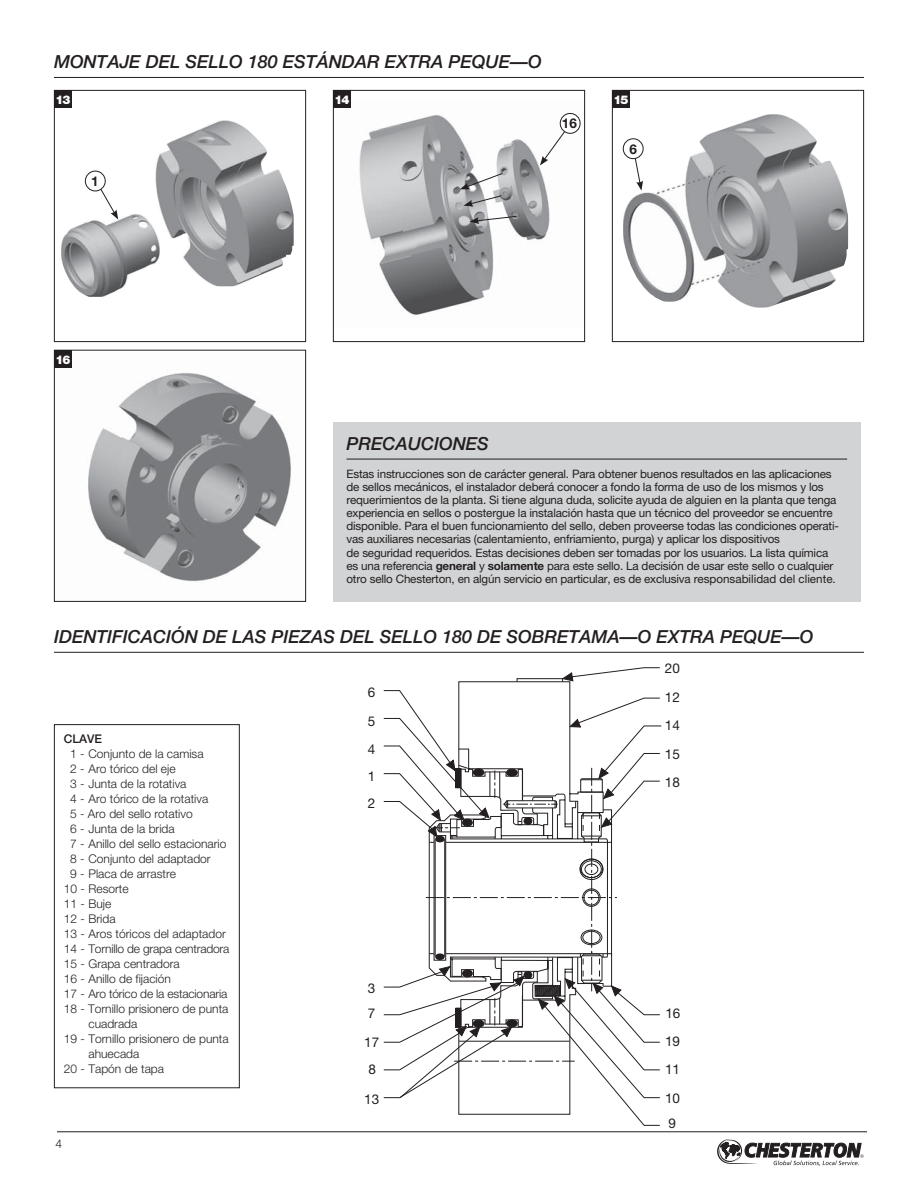
<style>
.page{position:relative;width:918px;height:1188px;background:#fff}
.page>*{position:absolute;margin:0;border:0;box-sizing:border-box;transform-origin:0 0}
.t1{font:italic 500 18px "Helvetica Neue";color:#231f20}
.t2{font:13.5px/28.5px "Helvetica Neue";color:#231f20;text-align:justify}
.t3{font:700 13.5px "Helvetica Neue CE";color:#231f20}
.t4{font:300 12px "Helvetica Neue";color:#231f20}
.t5{font:900 12px "Helvetica Neue CE";letter-spacing:-.085em;color:#fff}
.t6{font:500 12px "Helvetica Neue";color:#231f20}
.t7{font:11.7px/13px "Helvetica Neue";letter-spacing:-.015em;color:#231f20}
.s1{font-family:"Helvetica Neue CE";font-weight:700}
</style>
<div class="page">
<svg style="left:717px;top:1139px;width:147px;height:27px"></svg>
<hr style="left:57px;top:1131px;width:810px;height:1px;background:#231f20">
<hr style="left:54px;top:652px;width:810px;height:1px;background:#231f20">
<img style="left:61px;top:120px;width:233px;height:177px">
<div style="left:54px;top:90px;width:252px;height:252px;border:1px solid #231f20"></div>
<div style="left:54px;top:90px;width:18px;height:18px;background:#231f20"></div>
<img style="left:88px;top:373px;width:203px;height:209px">
<div style="left:54px;top:350px;width:252px;height:252px;border:1px solid #231f20"></div>
<div style="left:54px;top:350px;width:18px;height:18px;background:#231f20"></div>
<hr style="left:54px;top:77px;width:810px;height:1px;background:#231f20">
<div style="left:54px;top:724px;width:186px;height:364px;border:1px solid #231f20"></div>
<svg style="left:383px;top:667px;width:279px;height:459px"></svg>
<img style="left:623px;top:114px;width:225px;height:194px">
<div style="left:612px;top:90px;width:252px;height:252px;border:1px solid #231f20"></div>
<div style="left:612px;top:90px;width:18px;height:18px;background:#231f20"></div>
<svg style="left:633px;top:154px;width:10px;height:37px"></svg>
<div style="left:623px;top:139px;width:20px;height:20px;background:#fff;border-radius:50%"></div>
<div style="left:623px;top:138px;width:21px;height:21px;border:1px solid #231f20;border-radius:50%"></div>
<svg style="left:95px;top:180px;width:23px;height:40px"></svg>
<div style="left:85px;top:171px;width:20px;height:20px;background:#fff;border-radius:50%"></div>
<div style="left:85px;top:171px;width:21px;height:20px;border:1px solid #231f20;border-radius:50%"></div>
<img style="left:359px;top:112px;width:222px;height:203px">
<div style="left:333px;top:90px;width:252px;height:252px;border:1px solid #231f20"></div>
<div style="left:333px;top:90px;width:18px;height:18px;background:#231f20"></div>
<svg style="left:540px;top:123px;width:31px;height:42px"></svg>
<div style="left:560px;top:113px;width:20px;height:20px;background:#fff;border-radius:50%"></div>
<div style="left:560px;top:113px;width:20px;height:21px;border:1px solid #231f20;border-radius:50%"></div>
<svg style="left:464px;top:195px;width:38px;height:12px"></svg>
<svg style="left:470px;top:216px;width:47px;height:8px"></svg>
<svg style="left:460px;top:172px;width:43px;height:17px"></svg>
<div style="left:333px;top:422px;width:528px;height:180px;background:#d1d3d4"></div>
<hr style="left:346px;top:459px;width:501px;height:1px;background:#231f20">
<h1 class="t1" style="left:54px;top:55px;width:489px">MONTAJE DEL SELLO 180 ESTÁNDAR EXTRA PEQUE—O</h1>
<p class="t5" style="left:56px;top:92px;width:17px">13</p>
<p class="t3" style="left:91px;top:174px;width:9px">1</p>
<p class="t5" style="left:335px;top:92px;width:17px">14</p>
<p class="t3" style="left:562px;top:116px;width:17px">16</p>
<p class="t5" style="left:614px;top:92px;width:17px">15</p>
<p class="t3" style="left:629px;top:141px;width:9px">6</p>
<p class="t5" style="left:56px;top:352px;width:17px">16</p>
<h1 class="t1" style="left:346px;top:437px;width:144px">PRECAUCIONES</h1>
<p class="t7" style="left:346px;top:468px;width:494px">Estas instrucciones son de carácter general. Para obtener buenos resultados en las aplicaciones de sellos mecánicos, el instalador deberá conocer a fondo la forma de uso de los mismos y los requerimientos de la planta. Si tiene alguna duda, solicite ayuda de alguien en la planta que tenga experiencia en sellos o postergue la instalación hasta que un técnico del proveedor se encuentre disponible. Para el buen funcionamiento del sello, deben proveerse todas las condiciones operati&shy;vas auxiliares necesarias (calentamiento, enfriamiento, purga) y aplicar los dispositivos<br>de seguridad requeridos. Estas decisiones deben ser tomadas por los usuarios. La lista química es una referencia <span class="s1">general</span> y <span class="s1">solamente</span> para este sello. La decisión de usar este sello o cualquier otro sello Chesterton, en algún servicio en particular, es de exclusiva responsabilidad del cliente.</p>
<h1 class="t1" style="left:54px;top:630px;width:761px">IDENTIFICACIÓN DE LAS PIEZAS DEL SELLO 180 DE SOBRETAMA—O EXTRA PEQUE—O</h1>
<p class="t6" style="left:64px;top:735px;width:40px">CLAVE</p>
<p class="t4" style="left:70px;top:750px;width:135px">1 - Conjunto de la camisa</p>
<p class="t4" style="left:70px;top:765px;width:107px">2 - Aro tórico del eje</p>
<p class="t4" style="left:70px;top:780px;width:118px">3 - Junta de la rotativa</p>
<p class="t4" style="left:70px;top:795px;width:140px">4 - Aro tórico de la rotativa</p>
<p class="t4" style="left:70px;top:810px;width:124px">5 - Aro del sello rotativo</p>
<p class="t4" style="left:70px;top:825px;width:106px">6 - Junta de la brida</p>
<p class="t4" style="left:70px;top:840px;width:158px">7 - Anillo del sello estacionario</p>
<p class="t4" style="left:70px;top:855px;width:142px">8 - Conjunto del adaptador</p>
<p class="t4" style="left:70px;top:870px;width:107px">9 - Placa de arrastre</p>
<p class="t4" style="left:64px;top:885px;width:66px">10 - Resorte</p>
<p class="t4" style="left:64px;top:900px;width:49px">11 - Buje</p>
<p class="t4" style="left:64px;top:915px;width:53px">12 - Brida</p>
<p class="t4" style="left:64px;top:930px;width:164px">13 - Aros tóricos del adaptador</p>
<p class="t4" style="left:64px;top:945px;width:167px">14 - Tornillo de grapa centradora</p>
<p class="t4" style="left:64px;top:960px;width:118px">15 - Grapa centradora</p>
<p class="t4" style="left:64px;top:975px;width:109px">16 - Anillo de fijación</p>
<p class="t4" style="left:64px;top:990px;width:165px">17 - Aro tórico de la estacionaria</p>
<p class="t4" style="left:64px;top:1005px;width:166px">18 - Tornillo prisionero de punta</p>
<p class="t4" style="left:89px;top:1020px;width:50px">cuadrada</p>
<p class="t4" style="left:64px;top:1035px;width:166px">19 - Tornillo prisionero de punta</p>
<p class="t4" style="left:89px;top:1050px;width:52px">ahuecada</p>
<p class="t4" style="left:64px;top:1065px;width:102px">20 - Tapón de tapa</p>
<p class="t4" style="left:56px;top:1139px;width:8px">4</p>
<p class="t2" style="left:368px;top:679px;width:9px">6</p>
<p class="t2" style="left:368px;top:709px;width:9px">5</p>
<p class="t2" style="left:368px;top:736px;width:9px;line-height:27.5px">4<br>1<br>2</p>
<p class="t2" style="left:368px;top:977px;width:9px;line-height:25px">3<br>7</p>
<p class="t2" style="left:364px;top:1030px;width:17px;line-height:27px;text-align:center">17<br>8</p>
<p class="t2" style="left:364px;top:1086px;width:17px">13</p>
<p class="t2" style="left:665px;top:655px;width:17px">20<br>12<br>14<br>15<br>18</p>
<p class="t2" style="left:665px;top:1000px;width:17px">16<br>19<br>11<br>10</p>
<p class="t2" style="left:669px;top:1110px;width:9px">9</p>
</div>
